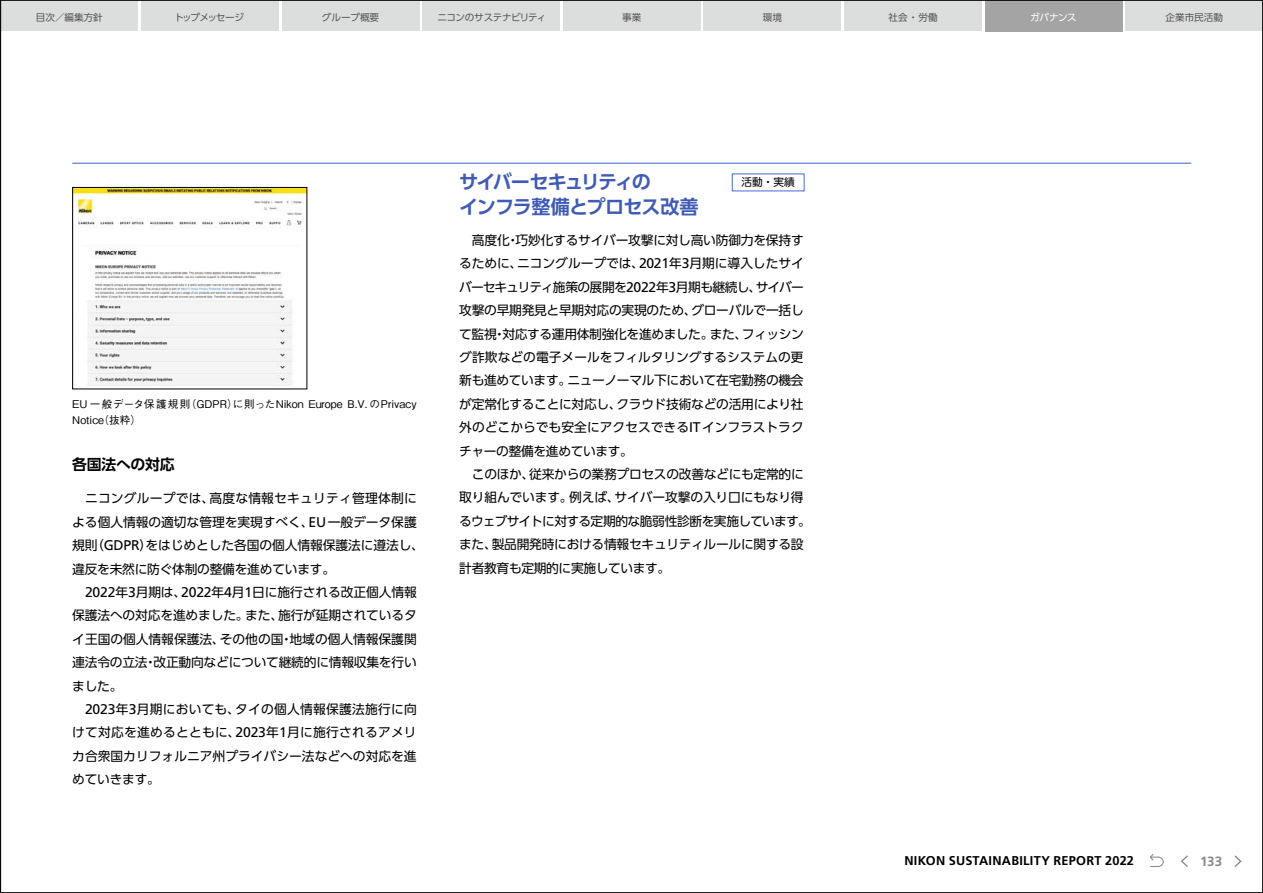
<style>
.page{position:relative;width:1263px;height:893px;background:#fff}
.page>*{position:absolute;margin:0;border:0;box-sizing:border-box;transform-origin:0 0}
.t1{font:700 19.2px/24.5px "UD Shin Go Pro De";letter-spacing:-.055em;color:#3f5bb5}
.t2{font:700 14.85px "UD Shin Go Pro De";letter-spacing:-.02em;color:#000}
.t3{font:14.1px "Frutiger";color:#000}
.t4{font:700 13.35px "Frutiger";color:#898989}
.t5{font:12.75px/23.4px "UD Shin Go Pro";letter-spacing:-.015em;color:#000}
.t6{font:12.75px/23.4px "UD Shin Go Pro";letter-spacing:.015em;color:#000}
.t7{font:12.75px/23.4px "UD Shin Go Pro";letter-spacing:-.05em;color:#000}
.t8{font:12.75px "UD Shin Go Pro";letter-spacing:-.045em;color:#000}
.t9{font:700 12.75px "Frutiger";letter-spacing:.02em;color:#000}
.t10{font:12.75px "UD Shin Go Pro";letter-spacing:.02em;color:#000}
.t11{font:500 10.65px "Gothic BBB Pro";color:#000}
.t12{font:500 10.65px/15.9px "Gothic BBB Pro";letter-spacing:.065em;color:#000}
.t13{font:10.65px "UD Shin Go Pro";color:#000}
.t14{font:9.6px "UD Shin Go Pro";letter-spacing:-.01em;color:#595757}
.t15{font:9.6px "UD Shin Go Pro";letter-spacing:-.055em;color:#595757}
.t16{font:9.6px "UD Shin Go Pro";letter-spacing:-.115em;color:#595757}
.t17{font:9.6px "UD Shin Go Pro";letter-spacing:-.04em;color:#fff}
.s1{font-family:"Frutiger";font-size:14.1px}
.s2{font-family:"UD Shin Go Pro";font-size:12.75px}
</style>
<div class="page">
<hr style="left:72px;top:163px;width:1119px;height:1px;background:#486acf">
<img style="left:74px;top:189px;width:231px;height:197px">
<div style="left:72px;top:187px;width:235px;height:202px;border:1px solid #000"></div>
<div style="left:282px;top:0;width:137px;height:31px;background:#dcdddd"></div>
<div style="left:422px;top:0;width:138px;height:31px;background:#dcdddd"></div>
<div style="left:563px;top:0;width:138px;height:31px;background:#dcdddd"></div>
<div style="left:704px;top:0;width:137px;height:31px;background:#dcdddd"></div>
<div style="left:844px;top:0;width:138px;height:31px;background:#dcdddd"></div>
<div style="left:1125px;top:0;width:138px;height:31px;background:#dcdddd"></div>
<div style="left:141px;top:0;width:138px;height:31px;background:#dcdddd"></div>
<div style="left:0;top:0;width:138px;height:31px;background:#dcdddd"></div>
<div style="left:985px;top:0;width:137px;height:31px;background:#a4a4a5"></div>
<svg style="left:1181px;top:855px;width:7px;height:12px"></svg>
<svg style="left:1234px;top:855px;width:8px;height:12px"></svg>
<svg style="left:1149px;top:854px;width:15px;height:13px"></svg>
<p class="t14" style="left:36px;top:10px;width:68px">目次／編集方針</p>
<p class="t16" style="left:174px;top:10px;width:71px">トップメッセージ</p>
<p class="t14" style="left:322px;top:10px;width:59px">グループ概要</p>
<p class="t15" style="left:437px;top:10px;width:110px">ニコンのサステナビリティ</p>
<p class="t14" style="left:622px;top:10px;width:21px">事業</p>
<p class="t14" style="left:763px;top:10px;width:21px">環境</p>
<p class="t11" style="left:186px;top:396px;width:53px">（GDPR）</p>
<p class="t12" style="left:99px;top:395px;width:93px;text-indent:-26px">EU一般データ保護規則（抜粋(</p>
<p class="t11" style="left:233px;top:396px;width:185px">に則ったNikon Europe B V. . のPrivacy</p>
<p class="t11" style="left:72px;top:412px;width:33px">Notice</p>
<p class="t2" style="left:72px;top:452px;width:104px">各国法への対応</p>
<p class="t6" style="left:85px;top:487px;width:131px">ニコングループでは、</p>
<p class="t6" style="left:209px;top:487px;width:209px">高度な情報セキュリティ管理体制に</p>
<p class="t5" style="left:309px;top:510px;width:110px"><span class="s1">EU</span>一般データ保護</p>
<p class="t5" style="left:139px;top:510px;width:176px;text-indent:-67px">よる個人情報の適切な管理を実現すべく、）</p>
<p class="t5" style="left:91px;top:533px;width:334px">（<span class="s1">GDPR</span> をはじめとした各国の個人情報保護法に遵法し、</p>
<p class="t5" style="left:72px;top:533px;width:27px">規則</p>
<p class="t5" style="left:72px;top:557px;width:264px">違反を未然に防ぐ体制の整備を進めています。</p>
<p class="t5" style="left:181px;top:580px;width:237px"><span class="s1">2022</span>年月<span class="s1">4 1</span>日に施行される改正個人情報</p>
<p class="t3" style="left:85px;top:584px;width:103px">2022<span class="s2">年</span>3<span class="s2">月期は、</span></p>
<p class="t5" style="left:278px;top:603px;width:140px">施行が延期されているタ</p>
<p class="t5" style="left:72px;top:603px;width:178px">保護法への対応を進めました。</p>
<p class="t5" style="left:245px;top:603px;width:39px">また、</p>
<p class="t5" style="left:154px;top:627px;width:265px;text-indent:-81px">イ王国の個人情報保護法、<br>改正動向などについて継続的に情報収集を行い</p>
<p class="t5" style="left:290px;top:627px;width:129px">地域の個人情報保護関</p>
<p class="t5" style="left:220px;top:627px;width:65px">その他の国</p>
<p class="t5" style="left:280px;top:627px;width:14px">・</p>
<p class="t5" style="left:72px;top:650px;width:77px">連法令の立法ました。</p>
<p class="t5" style="left:144px;top:650px;width:14px">・</p>
<p class="t10" style="left:235px;top:699px;width:183px">タイの個人情報保護法施行に向</p>
<p class="t6" style="left:236px;top:697px;width:183px;text-indent:-151px"><span class="s1">2023</span>年<span class="s1">3</span>月期においても、<br><span class="s1">2023</span>年<span class="s1">1</span>月に施行されるアメリ</p>
<p class="t5" style="left:72px;top:720px;width:346px">けて対応を進めるとともに、<br>カ合衆国カリフォルニア州プライバシー法などへの対応を進めていきます。</p>
<h1 class="t1" style="left:459px;top:169px;width:241px">サイバーセキュリティの<br>インフラ整備とプロセス改善</h1>
<p class="t13" style="left:742px;top:174px;width:55px">活動・実績</p>
<p class="t5" style="left:472px;top:228px;width:333px">高度化巧妙化するサイバー攻撃に対し高い防御力を保持す</p>
<p class="t5" style="left:506px;top:228px;width:14px">・</p>
<p class="t5" style="left:517px;top:252px;width:128px">ニコングループでは、</p>
<p class="t5" style="left:639px;top:252px;width:166px"><span class="s1">2021</span>年<span class="s1">3</span>月期に導入したサイ</p>
<p class="t5" style="left:459px;top:252px;width:65px">るために、</p>
<p class="t7" style="left:691px;top:275px;width:114px;text-indent:-232px">バーセキュリティ施策の展開を<span class="s1">2022</span>年<span class="s1">3</span>月期も継続し、<br>グローバルで一括し</p>
<p class="t5" style="left:756px;top:275px;width:49px">サイバー</p>
<p class="t5" style="left:459px;top:298px;width:239px">攻撃の早期発見と早期対応の実現のため、</p>
<p class="t5" style="left:459px;top:322px;width:256px">て監視対応する運用体制強化を進めました。</p>
<p class="t5" style="left:710px;top:322px;width:39px">また、</p>
<p class="t5" style="left:742px;top:322px;width:63px">フィッシン</p>
<p class="t5" style="left:493px;top:322px;width:14px">・</p>
<p class="t5" style="left:459px;top:345px;width:346px">グ詐欺などの電子メールをフィルタリングするシステムの更</p>
<p class="t5" style="left:568px;top:368px;width:238px">ニューノーマル下において在宅勤務の機会</p>
<p class="t5" style="left:459px;top:368px;width:113px">新も進めています。</p>
<p class="t5" style="left:459px;top:392px;width:164px">が定常化することに対応し、</p>
<p class="t5" style="left:459px;top:415px;width:346px">外のどこからでも安全にアクセスできる<span class="s1">IT</span>インフラストラク</p>
<p class="t5" style="left:459px;top:439px;width:175px">チャーの整備を進めています。</p>
<p class="t5" style="left:529px;top:462px;width:276px">従来からの業務プロセスの改善などにも定常的に</p>
<p class="t5" style="left:616px;top:392px;width:189px">クラウド技術などの活用により社</p>
<p class="t5" style="left:472px;top:462px;width:64px">このほか、</p>
<p class="t5" style="left:569px;top:485px;width:52px">例えば、</p>
<p class="t5" style="left:614px;top:485px;width:191px">サイバー攻撃の入り口にもなり得</p>
<p class="t5" style="left:459px;top:485px;width:115px">取り組んでいます。</p>
<p class="t8" style="left:459px;top:511px;width:353px">るウェブサイトに対する定期的な脆弱性診断を実施しています。</p>
<p class="t5" style="left:492px;top:532px;width:314px">製品開発時における情報セキュリティルールに関する設</p>
<p class="t5" style="left:459px;top:532px;width:213px">また、<br>計者教育も定期的に実施しています。</p>
<p class="t14" style="left:888px;top:10px;width:51px">社会・労働</p>
<p class="t17" style="left:1030px;top:10px;width:48px">ガバナンス</p>
<p class="t14" style="left:1165px;top:10px;width:59px">企業市民活動</p>
<p class="t9" style="left:904px;top:853px;width:231px">NIKON SUSTAINABILITY REPORT 2022</p>
<p class="t4" style="left:1200px;top:853px;width:24px">133</p>
</div>
